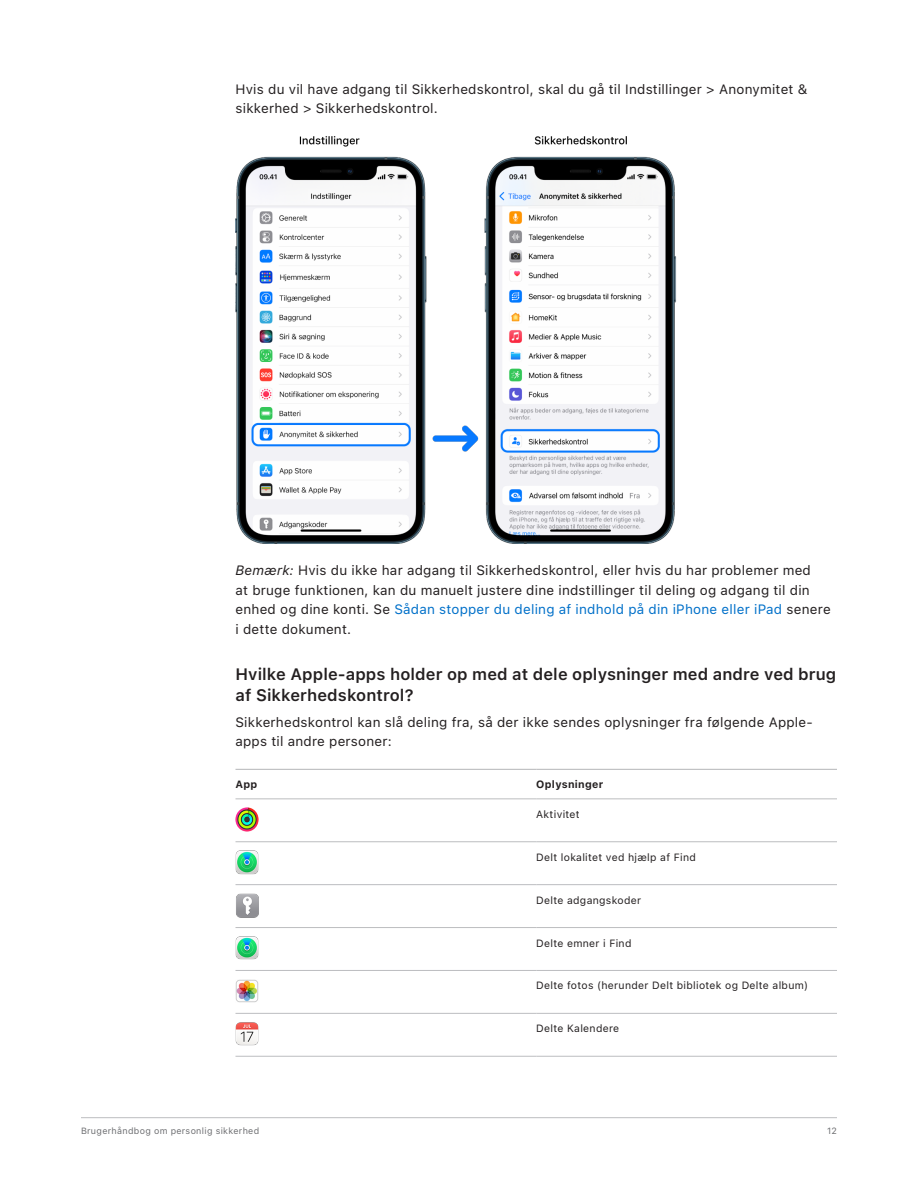
<style>
.page{position:relative;width:918px;height:1188px;background:#fff}
.page>*{position:absolute;margin:0;border:0;box-sizing:border-box;transform-origin:0 0}
.t1{font:600 16.5px/21px "SF Pro Text";letter-spacing:.005em;color:#231f20}
.Body{font:13.5px/19.5px "SF Pro Text";letter-spacing:.015em;color:#231f20}
.Table_Body{font:10.5px "SF Pro Text";letter-spacing:.03em;color:#231f20}
.Table_Heading{font:700 10.5px "SF Pro Text";letter-spacing:.03em;color:#231f20}
.t2{font:9px "SF Pro Text";letter-spacing:.035em;color:#6c6d70}
.s1{font-style:italic}
.s2{color:#0070c9}
</style>
<div class="page">
<hr style="left:81px;top:1117px;width:756px;height:1px;background:#bcbdc0">
<img style="left:236px;top:136px;width:440px;height:408px">
<hr style="left:236px;top:769px;width:300px;height:1px;background:#bcbdc0">
<hr style="left:236px;top:799px;width:300px;height:1px;background:#bcbdc0">
<hr style="left:536px;top:769px;width:301px;height:1px;background:#bcbdc0">
<hr style="left:536px;top:799px;width:301px;height:1px;background:#bcbdc0">
<hr style="left:236px;top:841px;width:300px;height:1px;background:#bcbdc0">
<hr style="left:536px;top:841px;width:301px;height:1px;background:#bcbdc0">
<hr style="left:236px;top:884px;width:300px;height:1px;background:#bcbdc0">
<hr style="left:536px;top:884px;width:301px;height:1px;background:#bcbdc0">
<hr style="left:236px;top:927px;width:300px;height:1px;background:#bcbdc0">
<hr style="left:536px;top:927px;width:301px;height:1px;background:#bcbdc0">
<hr style="left:236px;top:970px;width:300px;height:1px;background:#bcbdc0">
<hr style="left:536px;top:970px;width:301px;height:1px;background:#bcbdc0">
<hr style="left:236px;top:1013px;width:300px;height:1px;background:#bcbdc0">
<hr style="left:536px;top:1013px;width:301px;height:1px;background:#bcbdc0">
<hr style="left:236px;top:1056px;width:300px;height:1px;background:#bcbdc0">
<hr style="left:536px;top:1056px;width:301px;height:1px;background:#bcbdc0">
<img style="left:236px;top:808px;width:23px;height:23px">
<img style="left:236px;top:851px;width:23px;height:23px">
<img style="left:236px;top:894px;width:23px;height:23px">
<img style="left:235px;top:937px;width:24px;height:23px">
<img style="left:235px;top:979px;width:24px;height:24px">
<img style="left:236px;top:1022px;width:23px;height:24px">
<p class="Body" style="left:236px;top:79px;width:573px">Hvis du vil have adgang til Sikkerhedskontrol, skal du gå til Indstillinger &gt; Anonymitet &amp; sikkerhed &gt; Sikkerhedskontrol.</p>
<p class="Body" style="left:236px;top:561px;width:597px"><span class="s1">Bemærk:</span> Hvis du ikke har adgang til Sikkerhedskontrol, eller hvis du har problemer med<br>at bruge funktionen, kan du manuelt justere dine indstillinger til deling og adgang til din enhed og dine konti. Se <span class="s2">Sådan stopper du deling af indhold på din iPhone eller iPad</span> senere i dette dokument.</p>
<h4 class="t1" style="left:236px;top:664px;width:602px">Hvilke Apple-apps holder op med at dele oplysninger med andre ved brug af Sikkerhedskontrol?</h4>
<p class="Body" style="left:236px;top:712px;width:579px">Sikkerhedskontrol kan slå deling fra, så der ikke sendes oplysninger fra følgende Apple&shy;apps til andre personer:</p>
<p class="Table_Heading" style="left:236px;top:779px;width:23px">App</p>
<p class="Table_Heading" style="left:536px;top:779px;width:69px">Oplysninger</p>
<p class="Table_Body" style="left:536px;top:808px;width:45px">Aktivitet</p>
<p class="Table_Body" style="left:536px;top:851px;width:161px">Delt lokalitet ved hjælp af Find</p>
<p class="Table_Body" style="left:536px;top:894px;width:106px">Delte adgangskoder</p>
<p class="Table_Body" style="left:536px;top:937px;width:97px">Delte emner i Find</p>
<p class="Table_Body" style="left:536px;top:980px;width:274px">Delte fotos (herunder Delt bibliotek og Delte album)</p>
<p class="Table_Body" style="left:536px;top:1023px;width:85px">Delte Kalendere</p>
<p class="t2" style="left:81px;top:1125px;width:180px">Brugerhåndbog om personlig sikkerhed</p>
<p class="t2" style="left:827px;top:1125px;width:11px">12</p>
</div>
